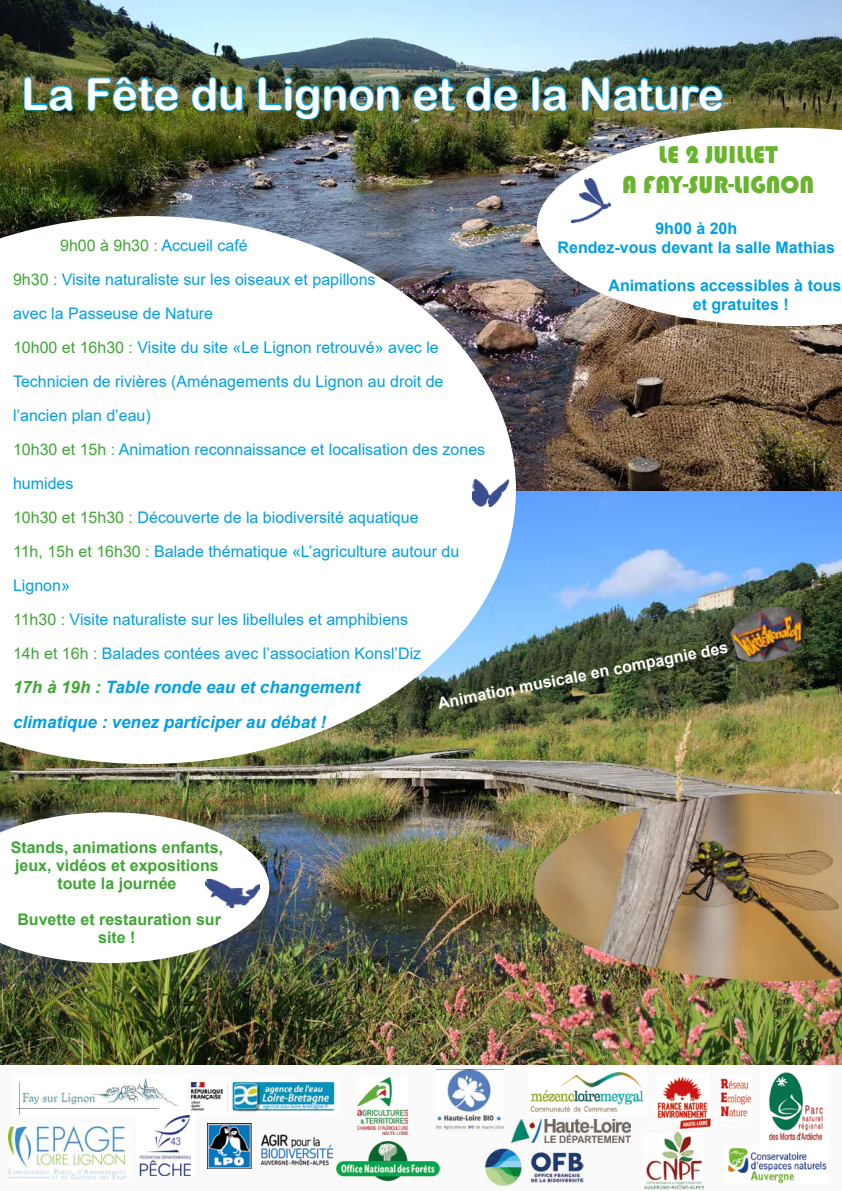
<style>
.page{position:relative;width:842px;height:1191px;background:#fff}
.page>*{position:absolute;margin:0;border:0;box-sizing:border-box;transform-origin:0 0}
.t1{font:44px "Arial Rounded MT Bold";color:#fff}
.t2{font:25px/30px "Bauhaus 93";color:#69b42e;text-align:center}
.t3{font:italic 700 17px/35px "Arial";color:#009fe3}
.t4{font:16px/34px "Arial";color:#009fe3}
.t5{font:700 16px/18px "Arial";color:#3fa535;text-align:center}
.t6{font:700 16px/19.2px "Arial";color:#009fe3;text-align:center}
.t7{font:700 16px "Arial";color:#fff}
.s1{color:#3fa535}
</style>
<div class="page">
<img style="left:0;top:0;width:842px;height:491px">
<img style="left:0;top:491px;width:842px;height:574px">
<div style="left:0;top:1065px;width:842px;height:126px;background:#fbfafa"></div>
<img style="left:16px;top:1078px;width:162px;height:38px">
<img style="left:8px;top:1124px;width:119px;height:56px">
<img style="left:186px;top:1077px;width:150px;height:35px">
<img style="left:358px;top:1077px;width:50px;height:57px">
<img style="left:437px;top:1069px;width:67px;height:61px">
<img style="left:336px;top:1141px;width:103px;height:39px">
<img style="left:511px;top:1119px;width:120px;height:23px">
<img style="left:645px;top:1131px;width:59px;height:59px">
<img style="left:208px;top:1123px;width:124px;height:45px">
<img style="left:484px;top:1148px;width:99px;height:37px">
<img style="left:530px;top:1071px;width:114px;height:42px">
<img style="left:768px;top:1072px;width:55px;height:69px">
<img style="left:728px;top:1148px;width:99px;height:35px">
<img style="left:657px;top:1076px;width:94px;height:52px">
<img style="left:22px;top:75px;width:53px;height:37px">
<img style="left:86px;top:75px;width:94px;height:38px">
<img style="left:190px;top:75px;width:55px;height:37px">
<img style="left:257px;top:75px;width:144px;height:46px">
<img style="left:412px;top:76px;width:45px;height:36px">
<img style="left:465px;top:75px;width:54px;height:37px">
<svg style="left:530px;top:75px;width:39px;height:37px"></svg>
<img style="left:580px;top:75px;width:144px;height:38px">
<svg style="left:537px;top:128px;width:305px;height:198px"></svg>
<svg style="left:0;top:216px;width:516px;height:548px"></svg>
<img style="left:534px;top:792px;width:308px;height:189px">
<img style="left:730px;top:607px;width:76px;height:56px">
<img style="left:472px;top:479px;width:37px;height:27px">
<img style="left:571px;top:178px;width:40px;height:44px">
<svg style="left:0;top:812px;width:269px;height:151px"></svg>
<img style="left:205px;top:880px;width:55px;height:27px">
<img style="left:136px;top:1115px;width:55px;height:60px">
<h1 class="t1" style="left:22px;top:68px;width:704px">La Fête du Lignon et de la Nature</h1>
<h2 class="t2" style="left:622px;top:140px;width:193px">LE 2 JUILLET<br>A FAY-SUR-LIGNON</h2>
<p class="t6" style="left:558px;top:218px;width:279px">9h00 à 20h<br>Rendez-vous devant la salle Mathias</p>
<p class="t6" style="left:693px;top:276px;width:150px;text-align:left;text-indent:-84px">Animations accessibles à tous et gratuites !</p>
<p class="t4" style="left:13px;top:228px;width:474px;text-indent:47px"><span class="s1">9h00 à 9h30 :</span> Accueil café<br><span class="s1">9h30 :</span> Visite naturaliste sur les oiseaux et papillons<br>avec la Passeuse de Nature<br><span class="s1">10h00 et 16h30 :</span> Visite du site «Le Lignon retrouvé» avec le Technicien de rivières (Aménagements du Lignon au droit de l’ancien plan d’eau)<br><span class="s1">10h30 et 15h :</span> Animation reconnaissance et localisation des zones humides<br><span class="s1">10h30 et 15h30 :</span> Découverte de la biodiversité aquatique<br><span class="s1">11h, 15h et 16h30 :</span> Balade thématique «L’agriculture autour du Lignon»<br><span class="s1">11h30 :</span> Visite naturaliste sur les libellules et amphibiens<br><span class="s1">14h et 16h :</span> Balades contées avec l’association Konsl’Diz</p>
<p class="t3" style="left:13px;top:670px;width:349px"><span class="s1">17h à 19h :</span> Table ronde eau et changement climatique : venez participer au débat !</p>
<p class="t7" style="left:436px;top:692px;width:297px;rotate:-11deg">Animation musicale en compagnie des</p>
<p class="t5" style="left:11px;top:838px;width:214px">Stands, animations enfants, jeux, vidéos et expositions toute la journée</p>
<p class="t5" style="left:17px;top:910px;width:205px">Buvette et restauration sur site !</p>
</div>
